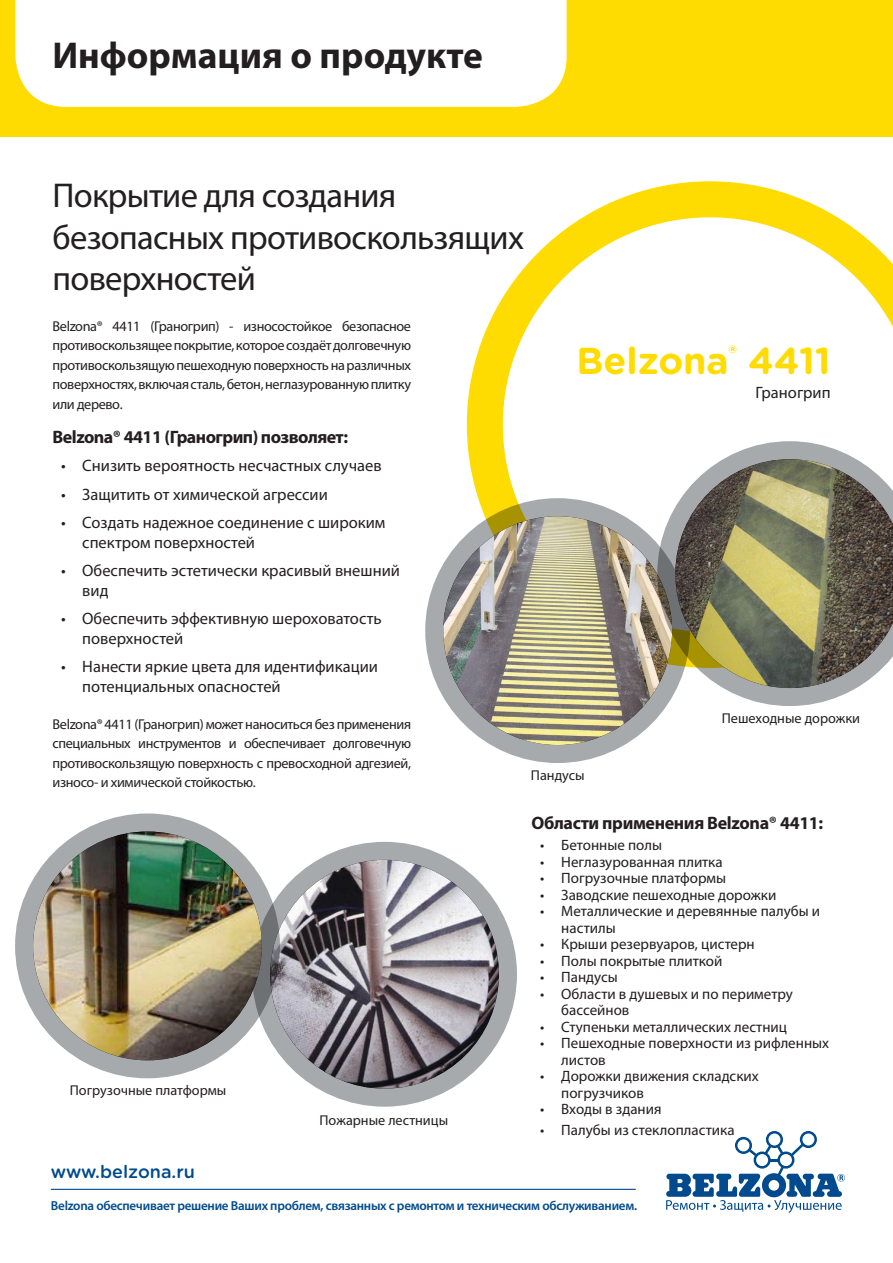
<style>
.page{position:relative;width:893px;height:1263px;background:#fff}
.page>*{position:absolute;margin:0;border:0;box-sizing:border-box;transform-origin:0 0}
.t1{font:700 37.5px "Myriad Pro";color:#231f20}
.t2{font:700 37.5px "Gotham Rounded";color:#ffdc01}
.PD-INTRO_TEXT{font:34.5px/41.4px "Myriad Pro";letter-spacing:-.02em;color:#231f20}
.PD-INTRO_BOLD{font:700 18px "Myriad Pro";letter-spacing:-.03em;color:#231f20}
.PD-BOLD_BULLETS_HEAD{font:700 18px "Myriad Pro";letter-spacing:-.02em;color:#231f20}
.t3{font:500 18px "Gotham Rounded";color:#004a8d}
.t4{font:16.5px/19.8px "Myriad Pro";color:#231f20}
.t5{font:15px/16.5px "Myriad Pro";color:#231f20}
.PD-INTRO_TEXT-2{font:14.25px/19.5px "Myriad Pro";letter-spacing:-.025em;color:#231f20;text-align:justify}
.PD-CAPTIONS{font:14.25px "Myriad Pro";color:#231f20}
.t6{font:600 13.05px "Myriad Pro";letter-spacing:-.02em;color:#004a8d}
</style>
<div class="page">
<svg style="left:467px;top:181px;width:426px;height:392px"></svg>
<div style="left:0;top:0;width:893px;height:136px;background:#ffdc01"></div>
<div style="left:15px;top:0;width:552px;height:107px;background:#fff"></div>
<img style="left:270px;top:860px;width:229px;height:229px;border-radius:114px">
<div style="left:252px;top:842px;width:265px;height:265px;border:18px solid #a7aaac;border-radius:50%"></div>
<img style="left:443px;top:516px;width:229px;height:229px;border-radius:114px">
<div style="left:425px;top:498px;width:265px;height:265px;border:18px solid #a7aaac;border-radius:50%"></div>
<svg style="left:657px;top:441px;width:236px;height:265px"></svg>
<img style="left:33px;top:831px;width:229px;height:229px;border-radius:114px">
<div style="left:15px;top:813px;width:265px;height:265px;border:18px solid #a7aaac;border-radius:50%"></div>
<hr style="left:51px;top:1189px;width:585px;height:1px;background:#004a8d">
<svg style="left:666px;top:1131px;width:179px;height:82px"></svg>
<p class="t1" style="left:52px;top:30px;width:432px">Информация о продукте</p>
<p class="PD-INTRO_TEXT" style="left:53px;top:174px;width:473px">Покрытие для создания безопасных противоскользящих поверхностей</p>
<p class="PD-INTRO_TEXT-2" style="left:53px;top:316px;width:360px">Belzona® 4411 (Граногрип) - износостойкое безопасное противоскользящее покрытие, которое создаёт долговечную противоскользящую пешеходную поверхность на различных поверхностях, включая сталь, бетон, неглазурованную плитку или дерево.</p>
<p class="PD-INTRO_BOLD" style="left:53px;top:425px;width:297px">Belzona® 4411 (Граногрип) позволяет:</p>
<p class="t4" style="left:61px;top:456px;width:322px">• Снизить вероятность несчастных случаев</p>
<p class="t4" style="left:61px;top:484px;width:268px">• Защитить от химической агрессии</p>
<p class="t4" style="left:82px;top:512px;width:305px;text-indent:-21px">• Создать надежное соединение с широким спектром поверхностей</p>
<p class="t4" style="left:82px;top:560px;width:319px;text-indent:-21px">• Обеспечить эстетически красивый внешний вид</p>
<p class="t4" style="left:82px;top:609px;width:301px;text-indent:-21px">• Обеспечить эффективную шероховатость поверхностей</p>
<p class="t4" style="left:82px;top:657px;width:297px;text-indent:-21px">• Нанести яркие цвета для идентификации потенциальных опасностей</p>
<p class="PD-INTRO_TEXT-2" style="left:53px;top:714px;width:360px">Belzona® 4411 (Граногрип) может наноситься без применения специальных инструментов и обеспечивает долговечную противоскользящую поверхность с превосходной адгезией, износо- и химической стойкостью.</p>
<p class="PD-CAPTIONS" style="left:722px;top:709px;width:140px">Пешеходные дорожки</p>
<p class="t2" style="left:576px;top:333px;width:256px">Belzona<sup>®</sup> 4411</p>
<p class="t4" style="left:755px;top:382px;width:77px">Граногрип</p>
<p class="PD-CAPTIONS" style="left:531px;top:767px;width:55px">Пандусы</p>
<p class="PD-CAPTIONS" style="left:70px;top:1082px;width:158px">Погрузочные платформы</p>
<p class="PD-CAPTIONS" style="left:320px;top:1111px;width:130px">Пожарные лестницы</p>
<p class="PD-BOLD_BULLETS_HEAD" style="left:531px;top:812px;width:293px">Oбласти применения Belzona® 4411:</p>
<p class="t5" style="left:540px;top:837px;width:124px">• Бетонные полы</p>
<p class="t5" style="left:540px;top:853px;width:184px">• Неглазурованная плитка</p>
<p class="t5" style="left:540px;top:870px;width:188px">• Погрузочные платформы</p>
<p class="t5" style="left:540px;top:886px;width:238px">• Заводские пешеходные дорожки</p>
<p class="t5" style="left:561px;top:903px;width:260px;text-indent:-21px">• Металлические и деревянные палубы и настилы</p>
<p class="t5" style="left:540px;top:936px;width:216px">• Крыши резервуаров, цистерн</p>
<p class="t5" style="left:540px;top:952px;width:184px">• Полы покрытые плиткой</p>
<p class="t5" style="left:540px;top:969px;width:79px">• Пандусы</p>
<p class="t5" style="left:561px;top:985px;width:233px;text-indent:-21px">• Области в душевых и по периметру бассейнов</p>
<p class="t5" style="left:540px;top:1018px;width:249px">• Ступеньки металлических лестниц</p>
<p class="t5" style="left:561px;top:1035px;width:269px;text-indent:-21px">• Пешеходные поверхности из рифленных листов</p>
<p class="t5" style="left:561px;top:1068px;width:199px;text-indent:-21px">• Дорожки движения складских погрузчиков</p>
<p class="t5" style="left:540px;top:1101px;width:123px">• Входы в здания</p>
<p class="t5" style="left:540px;top:1121px;width:196px">• Палубы из стеклопластика</p>
<p class="t3" style="left:51px;top:1158px;width:146px">www.belzona.ru</p>
<p class="t6" style="left:51px;top:1197px;width:588px">Belzona обеспечивает решение Bаших проблем, связанных с ремонтом и техническим обслуживанием.</p>
</div>
